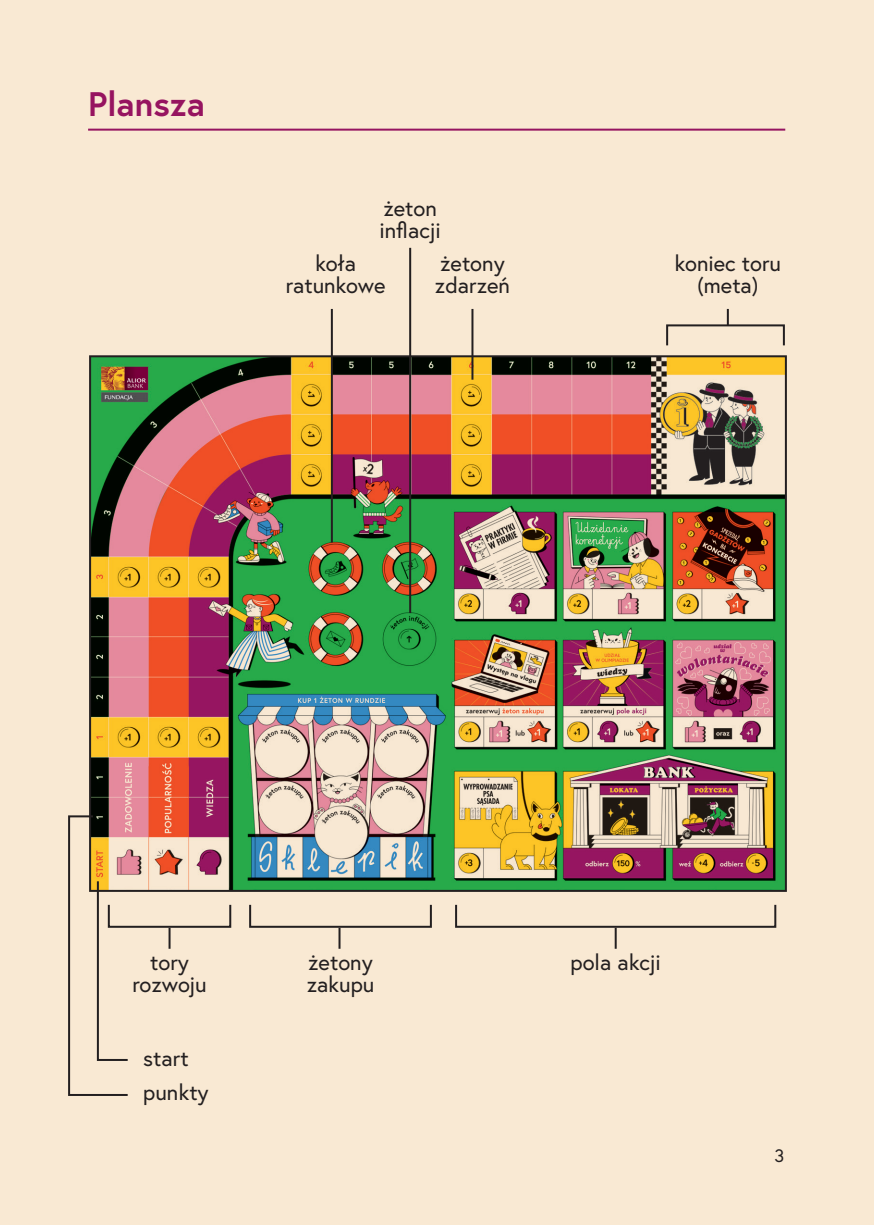
<style>
.page{position:relative;width:874px;height:1225px;background:#fff}
.page>*{position:absolute;margin:0;border:0;box-sizing:border-box;transform-origin:0 0}
.t1{font:700 34px "Europa";color:#961460}
.t2{font:22px/22px "Europa";color:#231f20}
.t3{font:18px "Europa";color:#231f20}
</style>
<div class="page">
<div style="left:0;top:0;width:873px;height:1225px;background:#f9e9d3"></div>
<hr style="left:88px;top:129px;width:696px;height:2px;background:#961460">
<img style="left:92px;top:358px;width:691px;height:531px">
<div style="left:249px;top:904px;width:182px;height:23px;border:2px solid #231f20"></div>
<svg style="left:68px;top:814px;width:62px;height:282px"></svg>
<div style="left:108px;top:904px;width:123px;height:23px;border:2px solid #231f20"></div>
<hr style="left:168px;top:927px;width:2px;height:21px;background:#231f20">
<hr style="left:338px;top:927px;width:2px;height:21px;background:#231f20">
<div style="left:455px;top:904px;width:320px;height:23px;border:2px solid #231f20"></div>
<hr style="left:614px;top:927px;width:2px;height:21px;background:#231f20">
<div style="left:665px;top:324px;width:119px;height:22px;border:2px solid #231f20"></div>
<svg style="left:726px;top:309px;width:2px;height:16px"></svg>
<hr style="left:409px;top:248px;width:2px;height:365px;background:#231f20">
<hr style="left:331px;top:309px;width:2px;height:233px;background:#231f20">
<hr style="left:471px;top:309px;width:2px;height:71px;background:#231f20">
<h1 class="t1" style="left:88px;top:80px;width:118px">Plansza</h1>
<p class="t2" style="left:379px;top:197px;width:63px">żeton inflacji</p>
<p class="t2" style="left:286px;top:252px;width:101px;text-align:center">koła ratunkowe</p>
<p class="t2" style="left:435px;top:252px;width:76px">żetony zdarzeń</p>
<p class="t2" style="left:674px;top:252px;width:108px;text-align:center">koniec toru (meta)</p>
<p class="t2" style="left:132px;top:951px;width:76px;text-align:center">tory rozwoju</p>
<p class="t2" style="left:570px;top:951px;width:92px">pola akcji</p>
<p class="t2" style="left:306px;top:951px;width:69px">żetony zakupu</p>
<p class="t2" style="left:143px;top:1046px;width:47px">start</p>
<p class="t2" style="left:143px;top:1081px;width:67px">punkty</p>
<p class="t3" style="left:774px;top:1144px;width:11px">3</p>
</div>
